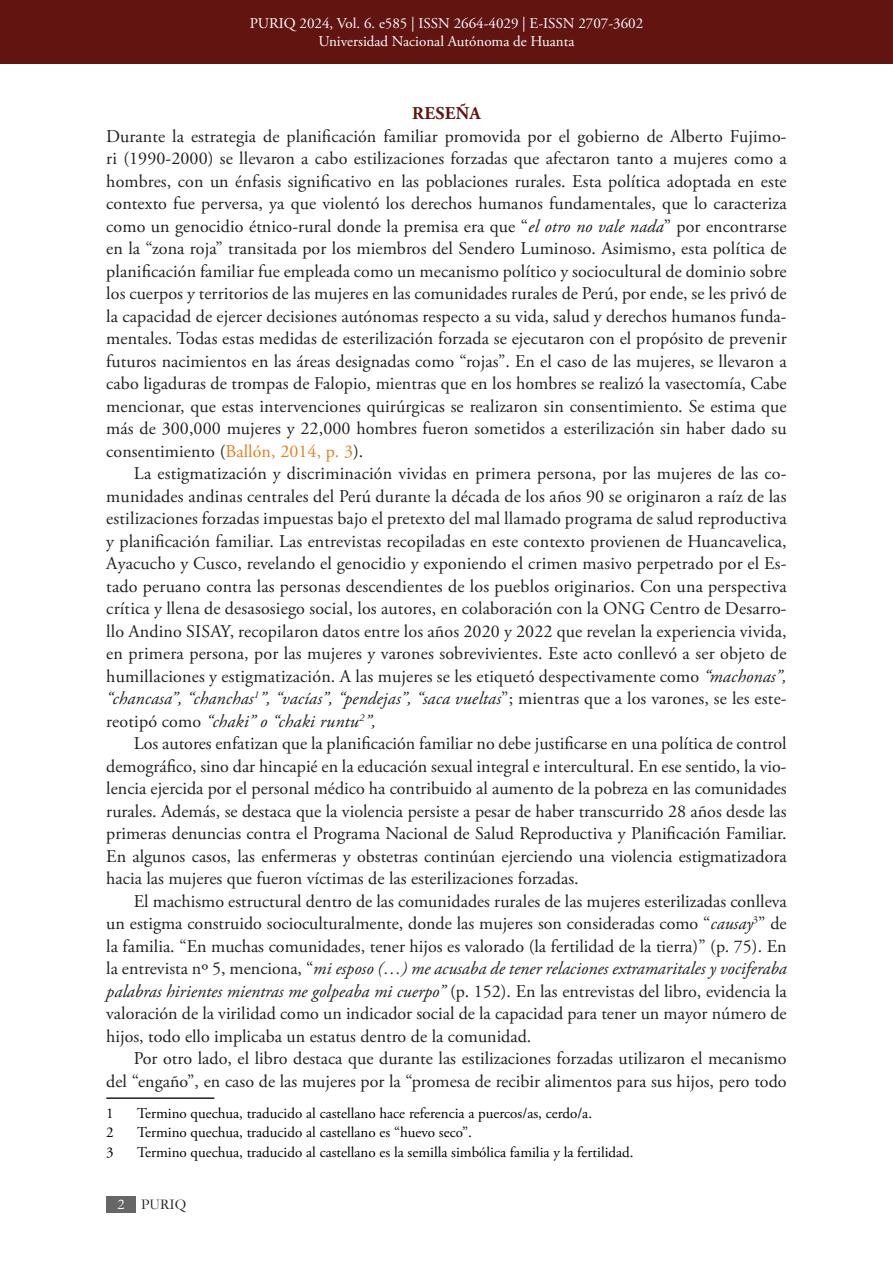
<style>
.page{position:relative;width:893px;height:1263px;background:#fff}
.page>*{position:absolute;margin:0;border:0;box-sizing:border-box;transform-origin:0 0}
.Parrafo_ES{font:18px/22.5px "Adobe Garamond Pro";color:#231f20;text-align:justify}
.Titulo_de_Seccion{font:700 18px "Adobe Garamond Pro";letter-spacing:.015em;color:#621410}
.Nota_Es{font:15px "Adobe Garamond Pro";color:#000}
.t1{font:15px/18px "Adobe Garamond Pro";color:#fff;text-align:center}
.t2{font:15px "Garamond";color:#231f20}
.s1{font-style:italic}
.s2{color:#e4801e}
.s3{color:#fff}
</style>
<div class="page">
<div style="left:0;top:0;width:893px;height:64px;background:#621410"></div>
<div style="left:106px;top:1196px;width:29px;height:16px;background:#666"></div>
<hr style="left:106px;top:1097px;width:108px;height:2px;background:#231f20">
<p class="t1" style="left:250px;top:15px;width:395px">PURIQ 2024, Vol. 6. e585 | ISSN 2664-4029 | E-ISSN 2707-3602<br>Universidad Nacional Autónoma de Huanta</p>
<p class="Titulo_de_Seccion" style="left:412px;top:103px;width:70px">RESEÑA</p>
<p class="Parrafo_ES" style="left:106px;top:126px;width:682px">Durante la estrategia de planificación familiar promovida por el gobierno de Alberto Fujimo&shy;ri (1990-2000) se llevaron a cabo estilizaciones forzadas que afectaron tanto a mujeres como a hombres, con un énfasis significativo en las poblaciones rurales. Esta política adoptada en este contexto fue perversa, ya que violentó los derechos humanos fundamentales, que lo caracteriza como un genocidio étnico-rural donde la premisa era que “<span class="s1">el otro no vale nada</span>” por encontrarse en la “zona roja” transitada por los miembros del Sendero Luminoso. Asimismo, esta política de planificación familiar fue empleada como un mecanismo político y sociocultural de dominio sobre los cuerpos y territorios de las mujeres en las comunidades rurales de Perú, por ende, se les privó de la capacidad de ejercer decisiones autónomas respecto a su vida, salud y derechos humanos funda&shy;mentales. Todas estas medidas de esterilización forzada se ejecutaron con el propósito de prevenir futuros nacimientos en las áreas designadas como “rojas”. En el caso de las mujeres, se llevaron a cabo ligaduras de trompas de Falopio, mientras que en los hombres se realizó la vasectomía, Cabe mencionar, que estas intervenciones quirúrgicas se realizaron sin consentimiento. Se estima que más de 300,000 mujeres y 22,000 hombres fueron sometidos a esterilización sin haber dado su consentimiento (<span class="s2">Ballón, 2014, p. 3</span>).</p>
<p class="Parrafo_ES" style="left:106px;top:463px;width:682px;text-indent:28px">La estigmatización y discriminación vividas en primera persona, por las mujeres de las co&shy;munidades andinas centrales del Perú durante la década de los años 90 se originaron a raíz de las estilizaciones forzadas impuestas bajo el pretexto del mal llamado programa de salud reproductiva y planificación familiar. Las entrevistas recopiladas en este contexto provienen de Huancavelica, Ayacucho y Cusco, revelando el genocidio y exponiendo el crimen masivo perpetrado por el Es&shy;tado peruano contra las personas descendientes de los pueblos originarios. Con una perspectiva crítica y llena de desasosiego social, los autores, en colaboración con la ONG Centro de Desarro&shy;llo Andino SISAY, recopilaron datos entre los años 2020 y 2022 que revelan la experiencia vivida, en primera persona, por las mujeres y varones sobrevivientes. Este acto conllevó a ser objeto de humillaciones y estigmatización. A las mujeres se les etiquetó despectivamente como <span class="s1">“machonas”, “chancasa”, “chanchas</span><sup>1</sup><span class="s1">”, “vacías”, “pendejas”, “saca vueltas</span>”; mientras que a los varones, se les este&shy;reotipó como <span class="s1">“chaki” o “chaki runtu</span><sup>2</sup><span class="s1">”,</span></p>
<p class="Parrafo_ES" style="left:106px;top:733px;width:682px;text-indent:28px">Los autores enfatizan que la planificación familiar no debe justificarse en una política de control demográfico, sino dar hincapié en la educación sexual integral e intercultural. En ese sentido, la vio&shy;lencia ejercida por el personal médico ha contribuido al aumento de la pobreza en las comunidades rurales. Además, se destaca que la violencia persiste a pesar de haber transcurrido 28 años desde las primeras denuncias contra el Programa Nacional de Salud Reproductiva y Planificación Familiar.<br>En algunos casos, las enfermeras y obstetras continúan ejerciendo una violencia estigmatizadora hacia las mujeres que fueron víctimas de las esterilizaciones forzadas.</p>
<p class="Parrafo_ES" style="left:106px;top:891px;width:682px;text-indent:28px">El machismo estructural dentro de las comunidades rurales de las mujeres esterilizadas conlleva un estigma construido socioculturalmente, donde las mujeres son consideradas como “<span class="s1">causay</span><sup>3</sup>” de la familia. “En muchas comunidades, tener hijos es valorado (la fertilidad de la tierra)” (p. 75). En la entrevista nº 5, menciona, “<span class="s1">mi esposo (…) me acusaba de tener relaciones extramaritales y vociferaba palabras hirientes mientras me golpeaba mi cuerpo”</span> (p. 152). En las entrevistas del libro, evidencia la valoración de la virilidad como un indicador social de la capacidad para tener un mayor número de hijos, todo ello implicaba un estatus dentro de la comunidad.</p>
<p class="Parrafo_ES" style="left:106px;top:1048px;width:682px;text-align:right">Por otro lado, el libro destaca que durante las estilizaciones forzadas utilizaron el mecanismo<br>del “engaño”, en caso de las mujeres por la “promesa de recibir alimentos para sus hijos, pero todo</p>
<p class="Nota_Es" style="left:106px;top:1104px;width:9px">1</p>
<p class="Nota_Es" style="left:137px;top:1104px;width:457px">Termino quechua, traducido al castellano hace referencia a puercos/as, cerdo/a.</p>
<p class="Nota_Es" style="left:106px;top:1123px;width:9px">2</p>
<p class="Nota_Es" style="left:137px;top:1123px;width:336px">Termino quechua, traducido al castellano es “huevo seco”.</p>
<p class="Nota_Es" style="left:106px;top:1143px;width:9px">3</p>
<p class="Nota_Es" style="left:137px;top:1143px;width:498px">Termino quechua, traducido al castellano es la semilla simbólica familia y la fertilidad.</p>
<p class="t2" style="left:117px;top:1194px;width:71px"><span class="s3">2</span> PURIQ</p>
</div>
